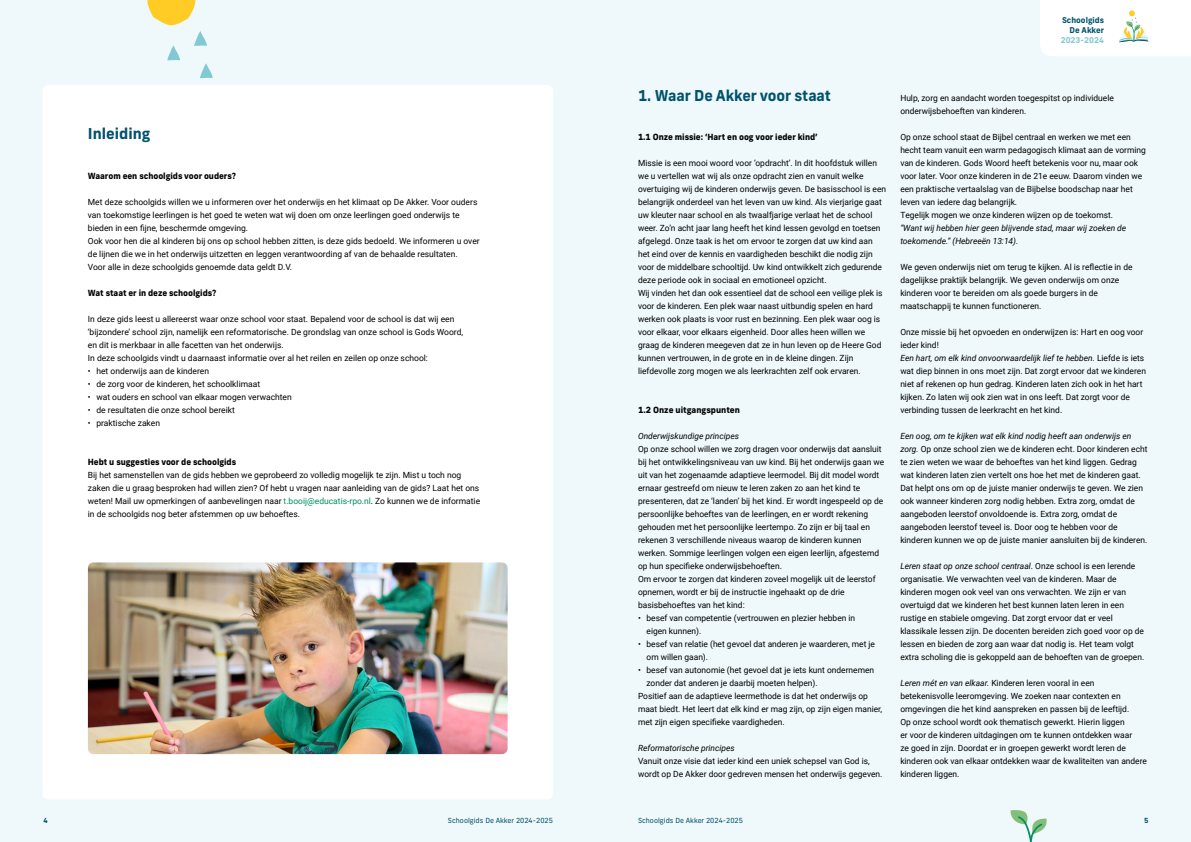
<style>
.page{position:relative;width:1191px;height:842px;background:#eff8fa}
.page>*{position:absolute;margin:0;border:0;box-sizing:border-box;transform-origin:0 0}
.t1{font:700 15px "New Frank";letter-spacing:-.005em;color:#00526c}
.t2{font:8.5px/13px "Roboto";color:#000}
.t3{font:800 8.5px "New Frank";letter-spacing:-.005em;color:#000}
.t4{font:italic 8.5px/13px "Roboto";color:#000}
.t5{font:700 8px/10px "New Frank";color:#00526c;text-align:right}
.t6{font:700 8px "New Frank";color:#82cad3}
.t7{font:7px "New Frank";color:#00526c}
.t8{font:700 7px "New Frank";color:#00526c}
.s1{color:#008f5e}
.s2{font-style:italic}
</style>
<div class="page">
<div style="left:1040px;top:0;width:151px;height:56px;background:#fff"></div>
<svg style="left:194px;top:31px;width:13px;height:15px"></svg>
<svg style="left:200px;top:63px;width:13px;height:15px"></svg>
<svg style="left:167px;top:45px;width:13px;height:15px"></svg>
<svg style="left:147px;top:0;width:48px;height:25px"></svg>
<svg style="left:1010px;top:810px;width:36px;height:32px"></svg>
<div style="left:43px;top:85px;width:510px;height:714px;background:#fff;border-radius:6px"></div>
<img style="left:88px;top:562px;width:419px;height:192px">
<h1 class="t1" style="left:88px;top:123px;width:64px">Inleiding</h1>
<p class="t3" style="left:88px;top:170px;width:150px">Waarom een schoolgids voor ouders?</p>
<p class="t2" style="left:88px;top:195px;width:393px">Met deze schoolgids willen we u informeren over het onderwijs en het klimaat op De Akker. Voor ouders van toekomstige leerlingen is het goed te weten wat wij doen om onze leerlingen goed onderwijs te bieden in een fijne, beschermde omgeving.<br>Ook voor hen die al kinderen bij ons op school hebben zitten, is deze gids bedoeld. We informeren u over de lijnen die we in het onderwijs uitzetten en leggen verantwoording af van de behaalde resultaten.<br>Voor alle in deze schoolgids genoemde data geldt D.V.</p>
<p class="t3" style="left:88px;top:287px;width:130px">Wat staat er in deze schoolgids?</p>
<p class="t2" style="left:88px;top:312px;width:377px">In deze gids leest u allereerst waar onze school voor staat. Bepalend voor de school is dat wij een ‘bijzondere’ school zijn, namelijk een reformatorische. De grondslag van onze school is Gods Woord, en dit is merkbaar in alle facetten van het onderwijs.<br>In deze schoolgids vindt u daarnaast informatie over al het reilen en zeilen op onze school:</p>
<p class="t2" style="left:88px;top:364px;width:123px">• het onderwijs aan de kinderen</p>
<p class="t2" style="left:88px;top:377px;width:174px">• de zorg voor de kinderen, het schoolklimaat</p>
<p class="t2" style="left:88px;top:390px;width:205px">• wat ouders en school van elkaar mogen verwachten</p>
<p class="t2" style="left:88px;top:403px;width:148px">• de resultaten die onze school bereikt</p>
<p class="t2" style="left:88px;top:416px;width:74px">• praktische zaken</p>
<p class="t3" style="left:88px;top:456px;width:150px">Hebt u suggesties voor de schoolgids</p>
<p class="t2" style="left:88px;top:468px;width:394px">Bij het samenstellen van de gids hebben we geprobeerd zo volledig mogelijk te zijn. Mist u toch nog zaken die u graag besproken had willen zien? Of hebt u vragen naar aanleiding van de gids? Laat het ons weten! Mail uw opmerkingen of aanbevelingen naar <span class="s1">t.booij@educatis-rpo.nl</span>. Zo kunnen we de informatie in de schoolgids nog beter afstemmen op uw behoeftes.</p>
<p class="t5" style="left:1062px;top:15px;width:43px">Schoolgids<br>De Akker</p>
<p class="t6" style="left:1060px;top:34px;width:45px">2023-2024</p>
<h1 class="t1" style="left:638px;top:86px;width:194px">1. Waar De Akker voor staat</h1>
<p class="t3" style="left:638px;top:131px;width:181px">1.1 Onze missie: ‘Hart en oog voor ieder kind’</p>
<p class="t2" style="left:638px;top:156px;width:250px">Missie is een mooi woord voor ‘opdracht’. In dit hoofdstuk willen we u vertellen wat wij als onze opdracht zien en vanuit welke overtuiging wij de kinderen onderwijs geven. De basisschool is een belangrijk onderdeel van het leven van uw kind. Als vierjarige gaat uw kleuter naar school en als twaalfjarige verlaat het de school weer. Zo’n acht jaar lang heeft het kind lessen gevolgd en toetsen afgelegd. Onze taak is het om ervoor te zorgen dat uw kind aan het eind over de kennis en vaardigheden beschikt die nodig zijn voor de middelbare schooltijd. Uw kind ontwikkelt zich gedurende deze periode ook in sociaal en emotioneel opzicht.<br>Wij vinden het dan ook essentieel dat de school een veilige plek is voor de kinderen. Een plek waar naast uitbundig spelen en hard werken ook plaats is voor rust en bezinning. Een plek waar oog is voor elkaar, voor elkaars eigenheid. Door alles heen willen we graag de kinderen meegeven dat ze in hun leven op de Heere God kunnen vertrouwen, in de grote en in de kleine dingen. Zijn liefdevolle zorg mogen we als leerkrachten zelf ook ervaren.</p>
<p class="t3" style="left:638px;top:404px;width:103px">1.2 Onze uitgangspunten</p>
<p class="t4" style="left:638px;top:429px;width:103px">Onderwijskundige principes</p>
<p class="t2" style="left:638px;top:442px;width:248px">Op onze school willen we zorg dragen voor onderwijs dat aansluit bij het ontwikkelingsniveau van uw kind. Bij het onderwijs gaan we uit van het zogenaamde adaptieve leermodel. Bij dit model wordt ernaar gestreefd om nieuw te leren zaken zo aan het kind te presenteren, dat ze ‘landen’ bij het kind. Er wordt ingespeeld op de persoonlijke behoeftes van de leerlingen, en er wordt rekening gehouden met het persoonlijke leertempo. Zo zijn er bij taal en rekenen 3 verschillende niveaus waarop de kinderen kunnen werken. Sommige leerlingen volgen een eigen leerlijn, afgestemd op hun specifieke onderwijsbehoeften.<br>Om ervoor te zorgen dat kinderen zoveel mogelijk uit de leerstof opnemen, wordt er bij de instructie ingehaakt op de drie basisbehoeftes van het kind:</p>
<p class="t2" style="left:646px;top:611px;width:210px;text-indent:-9px">• besef van competentie (vertrouwen en plezier hebben in eigen kunnen).</p>
<p class="t2" style="left:646px;top:637px;width:230px;text-indent:-9px">• besef van relatie (het gevoel dat anderen je waarderen, met je om willen gaan).</p>
<p class="t2" style="left:638px;top:663px;width:238px">• besef van autonomie (het gevoel dat je iets kunt ondernemen</p>
<p class="t2" style="left:646px;top:676px;width:173px">zonder dat anderen je daarbij moeten helpen).</p>
<p class="t2" style="left:638px;top:689px;width:231px">Positief aan de adaptieve leermethode is dat het onderwijs op</p>
<p class="t2" style="left:638px;top:702px;width:246px">maat biedt. Het leert dat elk kind er mag zijn, op zijn eigen manier,</p>
<p class="t2" style="left:638px;top:715px;width:148px">met zijn eigen specifieke vaardigheden.</p>
<p class="t4" style="left:638px;top:741px;width:98px">Reformatorische principes</p>
<p class="t2" style="left:638px;top:754px;width:246px">Vanuit onze visie dat ieder kind een uniek schepsel van God is, wordt op De Akker door gedreven mensen het onderwijs gegeven.</p>
<p class="t2" style="left:900px;top:91px;width:215px">Hulp, zorg en aandacht worden toegespitst op individuele onderwijsbehoeften van kinderen.</p>
<p class="t2" style="left:900px;top:130px;width:247px">Op onze school staat de Bijbel centraal en werken we met een hecht team vanuit een warm pedagogisch klimaat aan de vorming van de kinderen. Gods Woord heeft betekenis voor nu, maar ook voor later. Voor onze kinderen in de 21e eeuw. Daarom vinden we een praktische vertaalslag van de Bijbelse boodschap naar het leven van iedere dag belangrijk.<br>Tegelijk mogen we onze kinderen wijzen op de toekomst.</p>
<p class="t4" style="left:900px;top:221px;width:227px">“Want wij hebben hier geen blijvende stad, maar wij zoeken de toekomende.” (Hebreeën 13:14).</p>
<p class="t2" style="left:900px;top:260px;width:234px">We geven onderwijs niet om terug te kijken. Al is reflectie in de dagelijkse praktijk belangrijk. We geven onderwijs om onze kinderen voor te bereiden om als goede burgers in de maatschappij te kunnen functioneren.</p>
<p class="t2" style="left:900px;top:325px;width:247px">Onze missie bij het opvoeden en onderwijzen is: Hart en oog voor ieder kind!<br><span class="s2">Een hart, om elk kind onvoorwaardelijk lief te hebben.</span> Liefde is iets wat diep binnen in ons moet zijn. Dat zorgt ervoor dat we kinderen niet af rekenen op hun gedrag. Kinderen laten zich ook in het hart kijken. Zo laten wij ook zien wat in ons leeft. Dat zorgt voor de verbinding tussen de leerkracht en het kind.</p>
<p class="t2" style="left:900px;top:429px;width:249px"><span class="s2">Een oog, om te kijken wat elk kind nodig heeft aan onderwijs en zorg.</span> Op onze school zien we de kinderen echt. Door kinderen echt te zien weten we waar de behoeftes van het kind liggen. Gedrag wat kinderen laten zien vertelt ons hoe het met de kinderen gaat.<br>Dat helpt ons om op de juiste manier onderwijs te geven. We zien ook wanneer kinderen zorg nodig hebben. Extra zorg, omdat de aangeboden leerstof onvoldoende is. Extra zorg, omdat de aangeboden leerstof teveel is. Door oog te hebben voor de kinderen kunnen we op de juiste manier aansluiten bij de kinderen.</p>
<p class="t2" style="left:900px;top:559px;width:245px"><span class="s2">Leren staat op onze school centraal</span>. Onze school is een lerende organisatie. We verwachten veel van de kinderen. Maar de kinderen mogen ook veel van ons verwachten. We zijn er van overtuigd dat we kinderen het best kunnen laten leren in een rustige en stabiele omgeving. Dat zorgt ervoor dat er veel klassikale lessen zijn. De docenten bereiden zich goed voor op de lessen en bieden de zorg aan waar dat nodig is. Het team volgt extra scholing die is gekoppeld aan de behoeften van de groepen.</p>
<p class="t2" style="left:900px;top:676px;width:248px"><span class="s2">Leren mét en van elkaar.</span> Kinderen leren vooral in een betekenisvolle leeromgeving. We zoeken naar contexten en omgevingen die het kind aanspreken en passen bij de leeftijd.<br>Op onze school wordt ook thematisch gewerkt. Hierin liggen<br>er voor de kinderen uitdagingen om te kunnen ontdekken waar<br>ze goed in zijn. Doordat er in groepen gewerkt wordt leren de kinderen ook van elkaar ontdekken waar de kwaliteiten van andere kinderen liggen.</p>
<p class="t8" style="left:43px;top:816px;width:6px">4</p>
<p class="t7" style="left:448px;top:816px;width:106px">Schoolgids De Akker 2024-2025</p>
<p class="t7" style="left:638px;top:816px;width:106px">Schoolgids De Akker 2024-2025</p>
<p class="t8" style="left:1144px;top:816px;width:6px">5</p>
</div>
